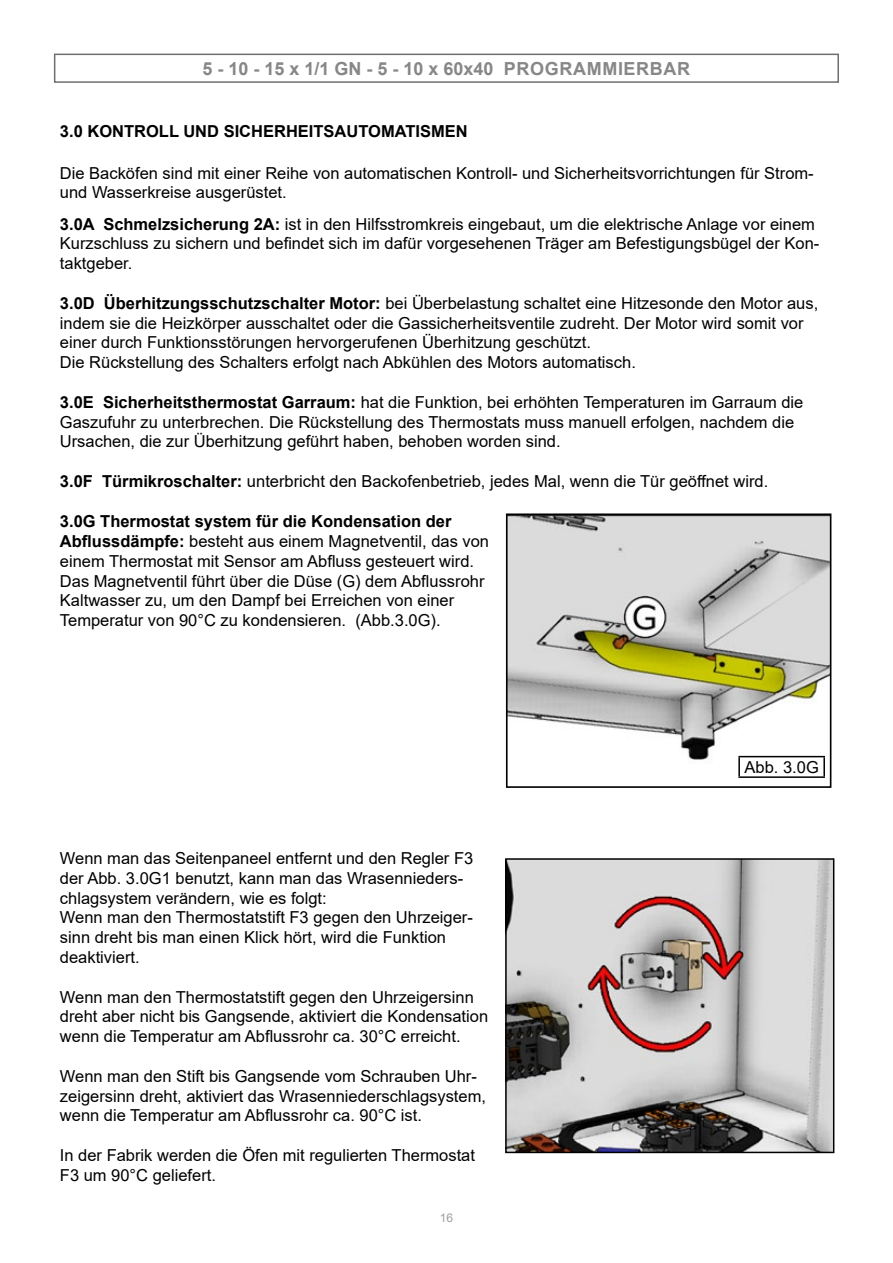
<style>
.page{position:relative;width:893px;height:1263px;background:#fff}
.page>*{position:absolute;margin:0;border:0;box-sizing:border-box;transform-origin:0 0}
.t1{font:700 18px "Arial";letter-spacing:.035em;color:#878787}
.t2{font:16.5px/19.8px "Arial";color:#000}
.t3{font:700 16.5px "Arial";color:#000}
.t4{font:12px "Arial";color:#9d9d9c}
.s1{font-weight:700}
</style>
<div class="page">
<div style="left:54px;top:54px;width:785px;height:29px;border:2px solid #706f6f"></div>
<img style="left:509px;top:516px;width:319px;height:244px">
<div style="left:506px;top:513px;width:325px;height:275px;border:2px solid #000"></div>
<div style="left:738px;top:756px;width:88px;height:22px;background:#fff"></div>
<hr style="left:738px;top:756px;width:87px;height:1px;background:#000">
<svg style="left:738px;top:757px;width:2px;height:19px"></svg>
<svg style="left:823px;top:757px;width:2px;height:19px"></svg>
<hr style="left:738px;top:776px;width:87px;height:2px;background:#000">
<img style="left:508px;top:861px;width:323px;height:289px">
<div style="left:505px;top:858px;width:329px;height:295px;border:2px solid #000"></div>
<p class="t1" style="left:202px;top:56px;width:489px">5 - 10 - 15 x 1/1 GN - 5 - 10 x 60x40 PROGRAMMIERBAR</p>
<p class="t3" style="left:60px;top:119px;width:409px">3.0 KONTROLL UND SICHERHEITSAUTOMATISMEN</p>
<p class="t2" style="left:60px;top:163px;width:755px">Die Backöfen sind mit einer Reihe von automatischen Kontroll- und Sicherheitsvorrichtungen für Strom&shy;und Wasserkreise ausgerüstet.</p>
<p class="t2" style="left:60px;top:214px;width:761px"><span class="s1">3.0A Schmelzsicherung 2A:</span> ist in den Hilfsstromkreis eingebaut, um die elektrische Anlage vor einem<br>Kurzschluss zu sichern und befindet sich im dafür vorgesehenen Träger am Befestigungsbügel der Kon&shy;taktgeber.</p>
<p class="t2" style="left:60px;top:293px;width:760px"><span class="s1">3.0D Überhitzungsschutzschalter Motor:</span> bei Überbelastung schaltet eine Hitzesonde den Motor aus, indem sie die Heizkörper ausschaltet oder die Gassicherheitsventile zudreht. Der Motor wird somit vor einer durch Funktionsstörungen hervorgerufenen Überhitzung geschützt.<br>Die Rückstellung des Schalters erfolgt nach Abkühlen des Motors automatisch.</p>
<p class="t2" style="left:60px;top:392px;width:745px"><span class="s1">3.0E Sicherheitsthermostat Garraum:</span> hat die Funktion, bei erhöhten Temperaturen im Garraum die<br>Gaszufuhr zu unterbrechen. Die Rückstellung des Thermostats muss manuell erfolgen, nachdem die<br>Ursachen, die zur Überhitzung geführt haben, behoben worden sind.</p>
<p class="t2" style="left:60px;top:471px;width:710px"><span class="s1">3.0F Türmikroschalter:</span> unterbricht den Backofenbetrieb, jedes Mal, wenn die Tür geöffnet wird.</p>
<p class="t2" style="left:60px;top:511px;width:431px"><span class="s1">3.0G Thermostat system für die Kondensation der Abflussdämpfe:</span> besteht aus einem Magnetventil, das von einem Thermostat mit Sensor am Abfluss gesteuert wird.<br>Das Magnetventil führt über die Düse (G) dem Abflussrohr Kaltwasser zu, um den Dampf bei Erreichen von einer Temperatur von 90°C zu kondensieren. (Abb.3.0G).</p>
<p class="t2" style="left:60px;top:848px;width:415px">Wenn man das Seitenpaneel entfernt und den Regler F3 der Abb. 3.0G1 benutzt, kann man das Wrasennieders&shy;chlagsystem verändern, wie es folgt:<br>Wenn man den Thermostatstift F3 gegen den Uhrzeiger&shy;sinn dreht bis man einen Klick hört, wird die Funktion deaktiviert.</p>
<p class="t2" style="left:60px;top:987px;width:430px">Wenn man den Thermostatstift gegen den Uhrzeigersinn dreht aber nicht bis Gangsende, aktiviert die Kondensation wenn die Temperatur am Abflussrohr ca. 30°C erreicht.</p>
<p class="t2" style="left:60px;top:1066px;width:428px">Wenn man den Stift bis Gangsende vom Schrauben Uhr&shy;zeigersinn dreht, aktiviert das Wrasenniederschlagsystem, wenn die Temperatur am Abflussrohr ca. 90°C ist.</p>
<p class="t2" style="left:60px;top:1145px;width:417px">In der Fabrik werden die Öfen mit regulierten Thermostat<br>F3 um 90°C geliefert.</p>
<p class="t4" style="left:440px;top:1210px;width:15px">16</p>
<p class="t2" style="left:744px;top:757px;width:76px">Abb. 3.0G</p>
</div>
